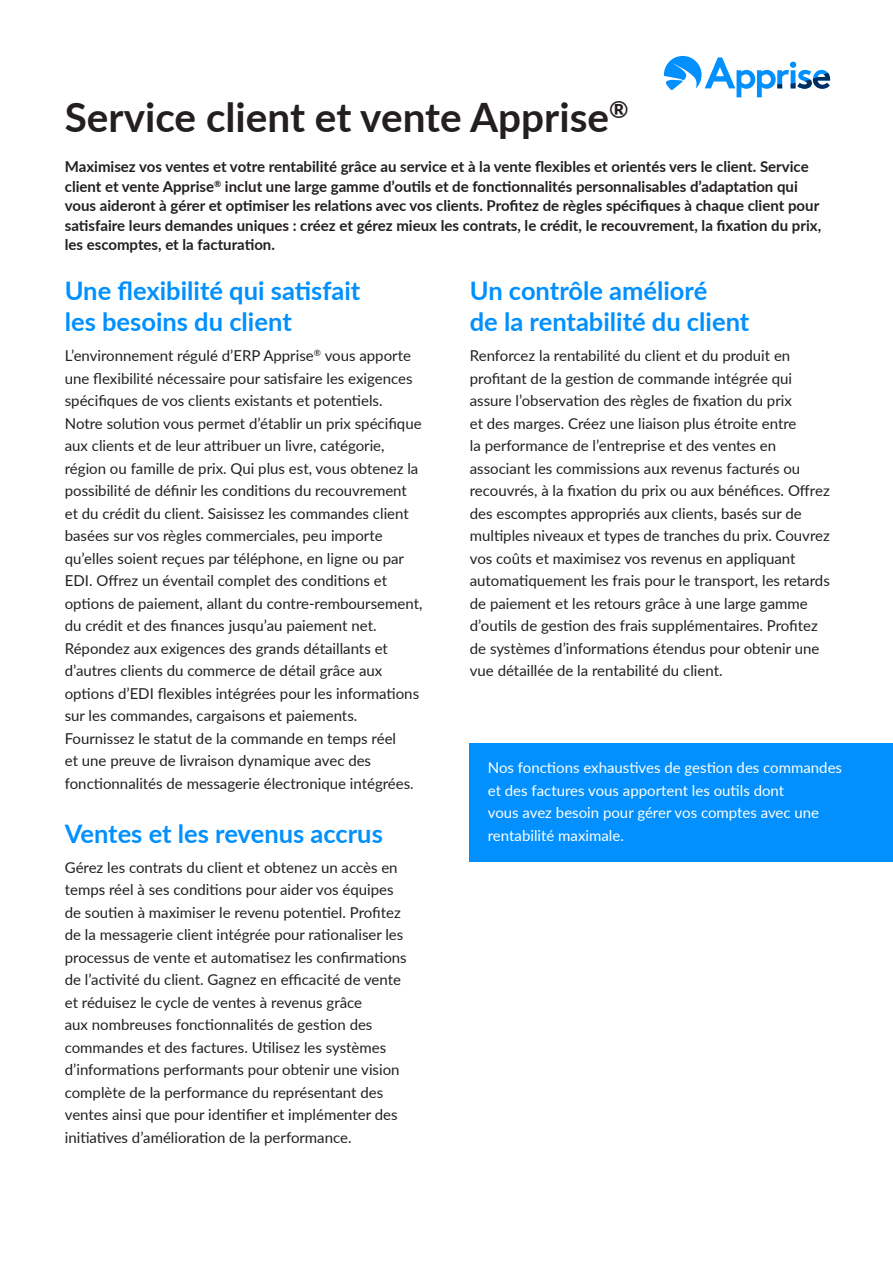
<style>
.page{position:relative;width:893px;height:1263px;background:#fff}
.page>*{position:absolute;margin:0;border:0;box-sizing:border-box;transform-origin:0 0}
.t1{font:700 40.5px "Lato";color:#231f20}
.t2{font:700 25.5px "Lato";color:#0190fe}
.t3{font:15px/22.5px "Lato";color:#231f20}
.t4{font:700 15px/19.5px "Lato";color:#231f20}
.t5{font:15px/22.5px "Lato";color:#fff}
</style>
<div class="page">
<div style="left:470px;top:743px;width:423px;height:119px;background:#0190fe"></div>
<svg style="left:664px;top:56px;width:166px;height:41px"></svg>
<p class="t1" style="left:65px;top:87px;width:565px">Service client et vente Apprise<sup>®</sup></p>
<p class="t4" style="left:65px;top:156px;width:756px">Maximisez vos ventes et votre rentabilité grâce au service et à la vente flexibles et orientés vers le client. Service client et vente Apprise<sup>®</sup> inclut une large gamme d’outils et de fonctionnalités personnalisables d’adaptation qui vous aideront à gérer et optimiser les relations avec vos clients. Profitez de règles spécifiques à chaque client pour</p>
<p class="t4" style="left:65px;top:215px;width:758px">satisfaire leurs demandes uniques : créez et gérez mieux les contrats, le crédit, le recouvrement, la fixation du prix,</p>
<p class="t4" style="left:65px;top:234px;width:212px">les escomptes, et la facturation.</p>
<p class="t2" style="left:65px;top:271px;width:297px">Une flexibilité qui satisfait</p>
<p class="t2" style="left:65px;top:303px;width:229px">les besoins du client</p>
<p class="t3" style="left:65px;top:344px;width:358px">L’environnement régulé d’ERP Apprise<sup>®</sup> vous apporte une flexibilité nécessaire pour satisfaire les exigences spécifiques de vos clients existants et potentiels.<br>Notre solution vous permet d’établir un prix spécifique</p>
<p class="t3" style="left:65px;top:434px;width:359px">aux clients et de leur attribuer un livre, catégorie, région ou famille de prix. Qui plus est, vous obtenez la possibilité de définir les conditions du recouvrement et du crédit du client. Saisissez les commandes client basées sur vos règles commerciales, peu importe qu’elles soient reçues par téléphone, en ligne ou par EDI. Offrez un éventail complet des conditions et options de paiement, allant du contre-remboursement, du crédit et des finances jusqu’au paiement net.<br>Répondez aux exigences des grands détaillants et d’autres clients du commerce de détail grâce aux options d’EDI flexibles intégrées pour les informations sur les commandes, cargaisons et paiements.<br>Fournissez le statut de la commande en temps réel<br>et une preuve de livraison dynamique avec des fonctionnalités de messagerie électronique intégrées.</p>
<p class="t2" style="left:65px;top:814px;width:320px">Ventes et les revenus accrus</p>
<p class="t3" style="left:65px;top:855px;width:343px">Gérez les contrats du client et obtenez un accès en temps réel à ses conditions pour aider vos équipes de soutien à maximiser le revenu potentiel. Profitez de la messagerie client intégrée pour rationaliser les processus de vente et automatisez les confirmations de l’activité du client. Gagnez en efficacité de vente et réduisez le cycle de ventes à revenus grâce<br>aux nombreuses fonctionnalités de gestion des commandes et des factures. Utilisez les systèmes d’informations performants pour obtenir une vision complète de la performance du représentant des ventes ainsi que pour identifier et implémenter des initiatives d’amélioration de la performance.</p>
<p class="t2" style="left:470px;top:272px;width:239px">Un contrôle amélioré</p>
<p class="t2" style="left:470px;top:303px;width:281px">de la rentabilité du client</p>
<p class="t3" style="left:470px;top:344px;width:361px">Renforcez la rentabilité du client et du produit en profitant de la gestion de commande intégrée qui assure l’observation des règles de fixation du prix<br>et des marges. Créez une liaison plus étroite entre<br>la performance de l’entreprise et des ventes en associant les commissions aux revenus facturés ou recouvrés, à la fixation du prix ou aux bénéfices. Offrez des escomptes appropriés aux clients, basés sur de multiples niveaux et types de tranches du prix. Couvrez vos coûts et maximisez vos revenus en appliquant automatiquement les frais pour le transport, les retards de paiement et les retours grâce à une large gamme d’outils de gestion des frais supplémentaires. Profitez de systèmes d’informations étendus pour obtenir une vue détaillée de la rentabilité du client.</p>
<p class="t5" style="left:488px;top:756px;width:356px">Nos fonctions exhaustives de gestion des commandes et des factures vous apportent les outils dont<br>vous avez besoin pour gérer vos comptes avec une rentabilité maximale.</p>
</div>
